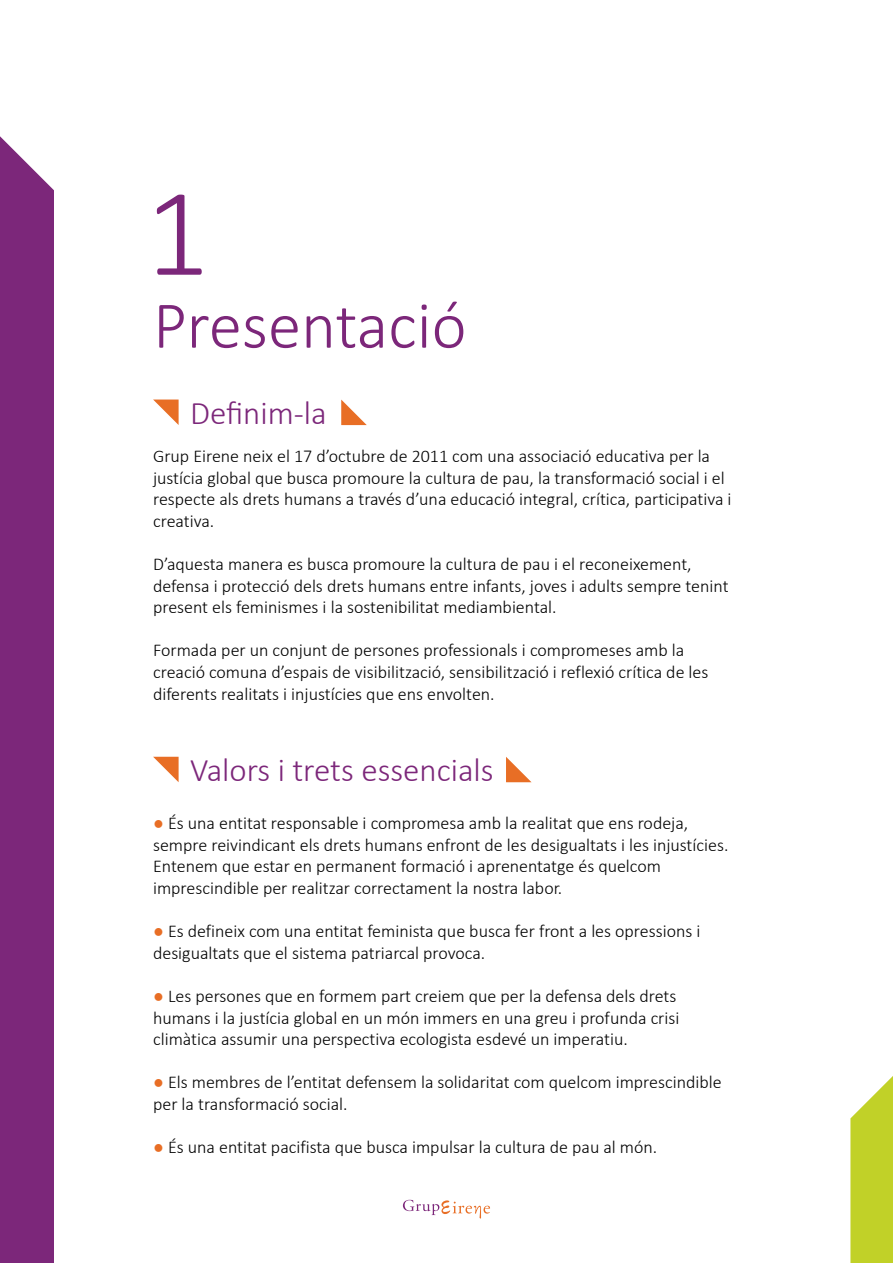
<style>
.page{position:relative;width:893px;height:1263px;background:#fff}
.page>*{position:absolute;margin:0;border:0;box-sizing:border-box;transform-origin:0 0}
.t1{font:300 126px "Calibri";color:#7c277a}
.t2{font:300 67.2px "Calibri";color:#7c277a}
.t3{font:300 33px "Calibri";color:#7c277a}
.t4{font:300 18px/21.6px "Calibri";color:#000}
.s1{color:#e86e25}
</style>
<div class="page">
<div style="left:0;top:136px;width:54px;height:1127px;background:#7c277a"></div>
<svg style="left:850px;top:1076px;width:43px;height:187px;background:#c8d642"></svg>
<svg style="left:153px;top:399px;width:26px;height:26px"></svg>
<svg style="left:153px;top:757px;width:26px;height:25px"></svg>
<svg style="left:341px;top:400px;width:26px;height:25px"></svg>
<svg style="left:506px;top:757px;width:25px;height:25px"></svg>
<svg style="left:403px;top:1200px;width:87px;height:19px"></svg>
<h1 class="t1" style="left:145px;top:155px;width:65px">1</h1>
<h2 class="t2" style="left:153px;top:284px;width:315px">Presentació</h2>
<h3 class="t3" style="left:190px;top:392px;width:138px">Definim-la</h3>
<p class="t4" style="left:153px;top:445px;width:580px">Grup Eirene neix el 17 d’octubre de 2011 com una associació educativa per la justícia global que busca promoure la cultura de pau, la transformació social i el respecte als drets humans a través d’una educació integral, crítica, participativa i creativa.</p>
<p class="t4" style="left:153px;top:553px;width:577px">D’aquesta manera es busca promoure la cultura de pau i el reconeixement, defensa i protecció dels drets humans entre infants, joves i adults sempre tenint present els feminismes i la sostenibilitat mediambiental.</p>
<p class="t4" style="left:153px;top:639px;width:557px">Formada per un conjunt de persones professionals i compromeses amb la creació comuna d’espais de visibilització, sensibilització i reflexió crítica de les diferents realitats i injustícies que ens envolten.</p>
<h3 class="t3" style="left:190px;top:750px;width:305px">Valors i trets essencials</h3>
<p class="t4" style="left:153px;top:812px;width:577px"><span class="s1">●</span> És una entitat responsable i compromesa amb la realitat que ens rodeja, sempre reivindicant els drets humans enfront de les desigualtats i les injustícies.<br>Entenem que estar en permanent formació i aprenentatge és quelcom imprescindible per realitzar correctament la nostra labor.</p>
<p class="t4" style="left:153px;top:920px;width:549px"><span class="s1">●</span> Es defineix com una entitat feminista que busca fer front a les opressions i desigualtats que el sistema patriarcal provoca.</p>
<p class="t4" style="left:153px;top:985px;width:528px"><span class="s1">●</span> Les persones que en formem part creiem que per la defensa dels drets humans i la justícia global en un món immers en una greu i profunda crisi climàtica assumir una perspectiva ecologista esdevé un imperatiu.</p>
<p class="t4" style="left:153px;top:1071px;width:570px"><span class="s1">●</span> Els membres de l’entitat defensem la solidaritat com quelcom imprescindible per la transformació social.</p>
<p class="t4" style="left:153px;top:1136px;width:506px"><span class="s1">●</span> És una entitat pacifista que busca impulsar la cultura de pau al món.</p>
</div>
